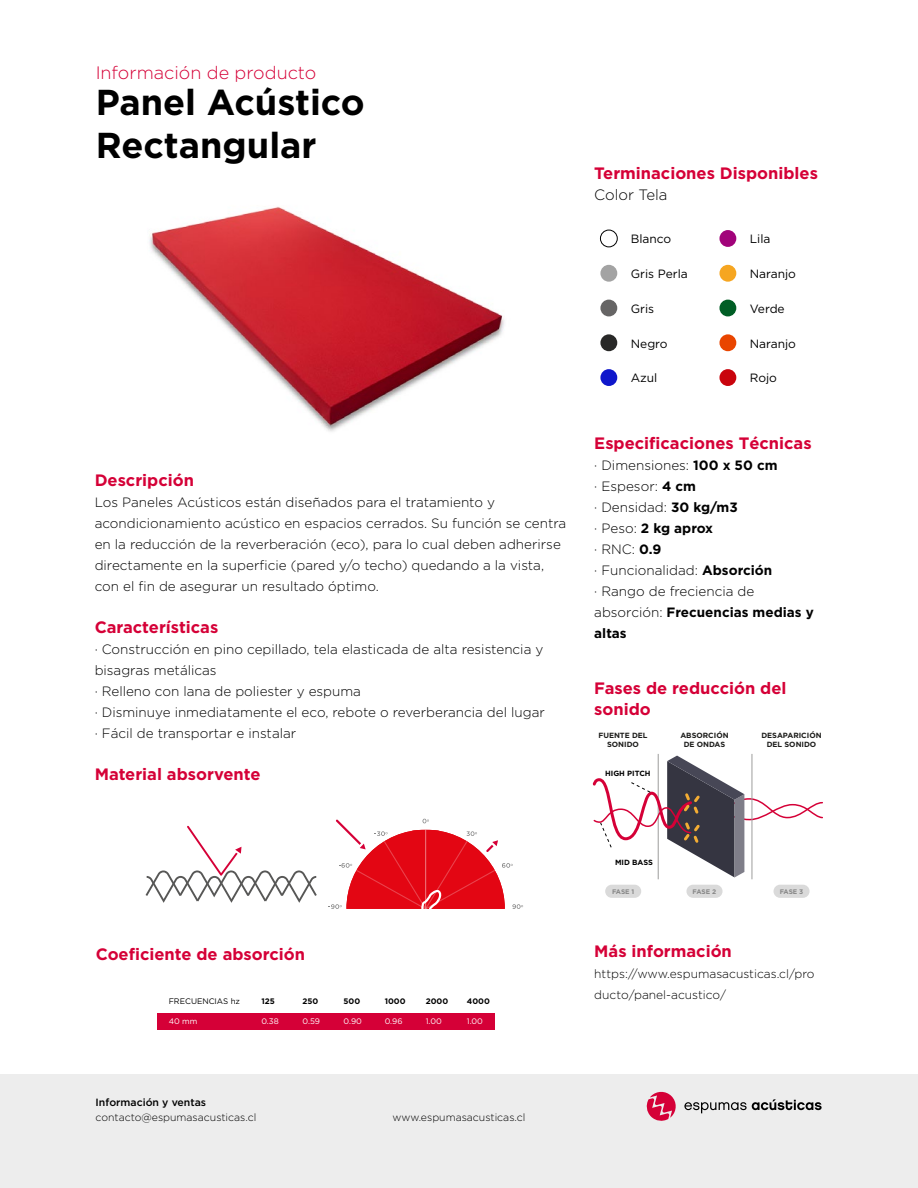
<style>
.page{position:relative;width:918px;height:1188px;background:#fff}
.page>*{position:absolute;margin:0;border:0;box-sizing:border-box;transform-origin:0 0}
.t1{font:700 36px/43.2px "Gotham Pro";color:#000}
.t2{font:300 18px "Gotham Pro";color:#d50037}
.t3{font:700 16.5px/21px "Gotham Pro";color:#d50037}
.t4{font:300 15px "Gotham Pro";color:#000}
.t5{font:300 13.5px/21px "Gotham Pro";color:#000}
.t6{font:300 12px/21px "Gotham Pro";color:#000}
.t7{font:12px "Gotham Pro";color:#000}
.t8{font:300 10.5px "Gotham Pro";color:#000}
.t9{font:500 10.5px "Gotham Pro";color:#000}
.t10{font:7.95px "Gotham Pro";color:#fff}
.t11{font:700 7.95px "Gotham Pro";color:#000}
.t12{font:7.95px "Gotham Pro";color:#000}
.t13{font:700 7.5px/9px "Gotham Pro";color:#1d1d1b;text-align:center}
.t14{font:700 7.5px "Gotham Pro";color:#000}
.t15{font:700 6.6px "Gotham Pro";letter-spacing:-.01em;color:#878787}
.s1{font-weight:700}
</style>
<div class="page">
<div style="left:600px;top:230px;width:18px;height:17px;border:1px solid #000;border-radius:50%"></div>
<div style="left:600px;top:265px;width:17px;height:17px;background:#a3a3a3;border-radius:50%"></div>
<div style="left:600px;top:300px;width:17px;height:16px;background:#666565;border-radius:50%"></div>
<div style="left:600px;top:334px;width:17px;height:17px;background:#292928;border-radius:50%"></div>
<div style="left:600px;top:369px;width:17px;height:17px;background:#0f17cb;border-radius:50%"></div>
<div style="left:719px;top:230px;width:17px;height:17px;background:#a1037a;border-radius:50%"></div>
<div style="left:719px;top:265px;width:17px;height:17px;background:#f6a621;border-radius:50%"></div>
<div style="left:719px;top:300px;width:17px;height:16px;background:#005e25;border-radius:50%"></div>
<div style="left:719px;top:334px;width:17px;height:17px;background:#e94500;border-radius:50%"></div>
<div style="left:719px;top:369px;width:17px;height:17px;background:#c9040d;border-radius:50%"></div>
<img style="left:149px;top:207px;width:356px;height:225px">
<div style="left:0;top:1075px;width:918px;height:113px;background:#ededed"></div>
<svg style="left:646px;top:1091px;width:30px;height:30px"></svg>
<svg style="left:684px;top:1099px;width:138px;height:14px"></svg>
<hr style="left:752px;top:754px;width:1px;height:125px;background:#9d9d9c">
<div style="left:605px;top:885px;width:36px;height:13px;background:#dadada;border-radius:7px"></div>
<hr style="left:658px;top:754px;width:1px;height:125px;background:#9d9d9c">
<div style="left:686px;top:885px;width:37px;height:13px;background:#dadada;border-radius:7px"></div>
<div style="left:774px;top:885px;width:36px;height:13px;background:#dadada;border-radius:7px"></div>
<svg style="left:592px;top:756px;width:231px;height:121px"></svg>
<svg style="left:146px;top:826px;width:171px;height:77px"></svg>
<svg style="left:328px;top:819px;width:195px;height:90px"></svg>
<div style="left:157px;top:1013px;width:337px;height:17px;background:#d50037"></div>
<h2 class="t2" style="left:96px;top:63px;width:222px">Información de producto</h2>
<h1 class="t1" style="left:96px;top:80px;width:271px">Panel Acústico<br>Rectangular</h1>
<p class="t3" style="left:95px;top:469px;width:101px">Descripción</p>
<p class="t5" style="left:95px;top:492px;width:473px">Los Paneles Acústicos están diseñados para el tratamiento y acondicionamiento acústico en espacios cerrados. Su función se centra en la reducción de la reverberación (eco), para lo cual deben adherirse directamente en la superficie (pared y/o techo) quedando a la vista, con el fin de asegurar un resultado óptimo.</p>
<p class="t3" style="left:95px;top:616px;width:125px">Características</p>
<p class="t5" style="left:95px;top:639px;width:452px">· Construcción en pino cepillado, tela elasticada de alta resistencia y bisagras metálicas<br>· Relleno con lana de poliester y espuma<br>· Disminuye inmediatamente el eco, rebote o reverberancia del lugar · Fácil de transportar e instalar</p>
<p class="t3" style="left:95px;top:763px;width:167px">Material absorvente</p>
<p class="t3" style="left:594px;top:162px;width:225px">Terminaciones Disponibles</p>
<p class="t4" style="left:594px;top:186px;width:75px">Color Tela</p>
<p class="t7" style="left:631px;top:232px;width:42px">Blanco</p>
<p class="t7" style="left:750px;top:232px;width:22px">Lila</p>
<p class="t7" style="left:631px;top:267px;width:59px">Gris Perla</p>
<p class="t7" style="left:750px;top:267px;width:48px">Naranjo</p>
<p class="t7" style="left:631px;top:302px;width:25px">Gris</p>
<p class="t7" style="left:750px;top:302px;width:36px">Verde</p>
<p class="t7" style="left:631px;top:337px;width:38px">Negro</p>
<p class="t7" style="left:750px;top:337px;width:48px">Naranjo</p>
<p class="t7" style="left:631px;top:371px;width:28px">Azul</p>
<p class="t7" style="left:750px;top:371px;width:29px">Rojo</p>
<p class="t3" style="left:594px;top:432px;width:219px">Especificaciones Técnicas</p>
<p class="t5" style="left:594px;top:455px;width:221px">· Dimensiones: <span class="s1">100 x 50 cm<br></span>· Espesor: <span class="s1">4 cm<br></span>· Densidad: <span class="s1">30 kg/m3<br></span>· Peso: <span class="s1">2 kg aprox<br></span>· RNC: <span class="s1">0.9<br></span>· Funcionalidad: <span class="s1">Absorción<br></span>· Rango de freciencia de absorción: <span class="s1">Frecuencias medias y altas</span></p>
<p class="t3" style="left:594px;top:677px;width:194px">Fases de reducción del sonido</p>
<p class="t13" style="left:598px;top:731px;width:51px">FUENTE DEL<br>SONIDO</p>
<p class="t13" style="left:680px;top:731px;width:50px">ABSORCIÓN<br>DE ONDAS</p>
<p class="t13" style="left:761px;top:731px;width:62px">DESAPARICIÓN<br>DEL SONIDO</p>
<p class="t14" style="left:605px;top:769px;width:47px">HIGH PITCH</p>
<p class="t3" style="left:96px;top:944px;width:211px">Coeficiente de absorción</p>
<p class="t12" style="left:169px;top:997px;width:73px">FRECUENCIAS hz</p>
<p class="t10" style="left:169px;top:1017px;width:30px">40 mm</p>
<p class="t11" style="left:261px;top:996px;width:15px">125</p>
<p class="t11" style="left:302px;top:996px;width:17px">250</p>
<p class="t11" style="left:344px;top:996px;width:18px">500</p>
<p class="t11" style="left:385px;top:996px;width:22px">1000</p>
<p class="t11" style="left:426px;top:996px;width:24px">2000</p>
<p class="t11" style="left:467px;top:996px;width:25px">4000</p>
<p class="t10" style="left:261px;top:1017px;width:19px">0.38</p>
<p class="t10" style="left:302px;top:1017px;width:19px">0.59</p>
<p class="t10" style="left:344px;top:1017px;width:20px">0.90</p>
<p class="t10" style="left:385px;top:1017px;width:19px">0.96</p>
<p class="t10" style="left:426px;top:1017px;width:18px">1.00</p>
<p class="t10" style="left:467px;top:1017px;width:18px">1.00</p>
<p class="t9" style="left:96px;top:1096px;width:112px">Información y ventas</p>
<p class="t8" style="left:96px;top:1111px;width:162px">contacto@espumasacusticas.cl</p>
<p class="t8" style="left:393px;top:1112px;width:134px">www.espumasacusticas.cl</p>
<p class="t14" style="left:615px;top:858px;width:39px">MID BASS</p>
<p class="t15" style="left:612px;top:887px;width:24px">FASE 1</p>
<p class="t15" style="left:693px;top:887px;width:25px">FASE 2</p>
<p class="t15" style="left:780px;top:887px;width:25px">FASE 3</p>
<p class="t3" style="left:594px;top:940px;width:139px">Más información</p>
<p class="t6" style="left:594px;top:964px;width:222px">https://www.espumasacusticas.cl/pro ducto/panel-acustico/</p>
</div>
